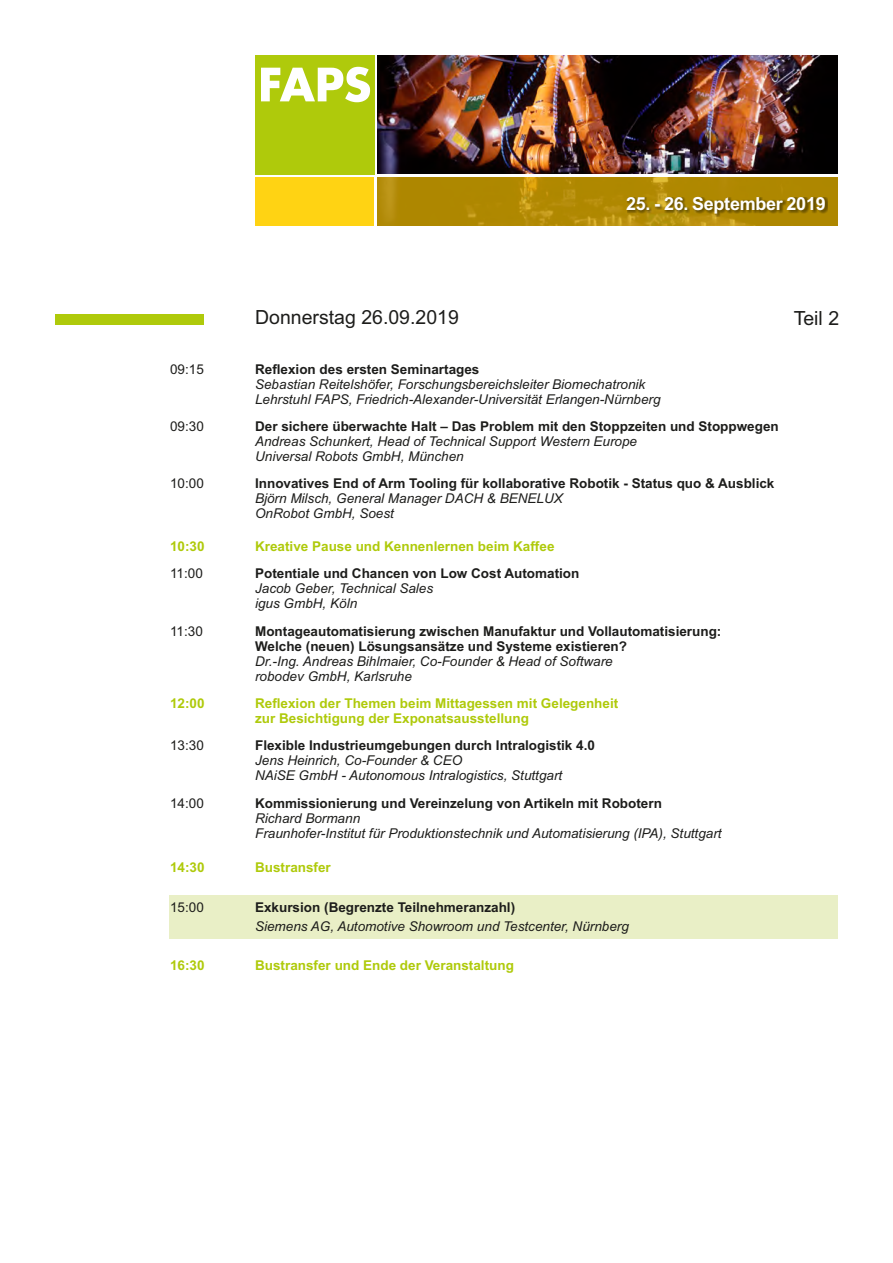
<style>
.page{position:relative;width:893px;height:1263px;background:#fff}
.page>*{position:absolute;margin:0;border:0;box-sizing:border-box;transform-origin:0 0}
.t1{font:19.5px "Arial";color:#1d1d1b}
.t2{font:700 18px "Arial";letter-spacing:-.015em;color:#fff}
.t3{font:italic 13.5px/15.1px "Arial";color:#1d1d1b}
.t4{font:700 13.5px/15.1px "Arial";color:#1d1d1b}
.t5{font:700 13.5px/15.1px "Arial";color:#afca0b}
.t6{font:13.5px "Arial";color:#1d1d1b}
</style>
<div class="page">
<div style="left:170px;top:895px;width:668px;height:43px;background:#e9efc6"></div>
<img style="left:377px;top:55px;width:461px;height:119px">
<div style="left:55px;top:314px;width:149px;height:10px;background:#afca0b"></div>
<div style="left:374px;top:177px;width:464px;height:48px;background:#e0af00;opacity:.78"></div>
<div style="left:255px;top:177px;width:119px;height:48px;background:#ffd313"></div>
<hr style="left:374px;top:55px;width:3px;height:170px;background:#fff">
<div style="left:627px;top:197px;width:201px;height:20px;background:#1d1d1b;opacity:.49"></div>
<div style="left:255px;top:55px;width:119px;height:119px;background:#afca0b"></div>
<svg style="left:261px;top:67px;width:109px;height:35px"></svg>
<h1 class="t1" style="left:255px;top:310px;width:205px">Donnerstag 26.09.2019</h1>
<h2 class="t2" style="left:626px;top:197px;width:201px">25. - 26. September 2019</h2>
<h1 class="t1" style="left:794px;top:311px;width:47px">Teil 2</h1>
<p class="t6" style="left:170px;top:364px;width:35px">09:15</p>
<p class="t4" style="left:255px;top:363px;width:226px">Reflexion des ersten Seminartages</p>
<p class="t3" style="left:255px;top:378px;width:407px">Sebastian Reitelshöfer, Forschungsbereichsleiter Biomechatronik<br>Lehrstuhl FAPS, Friedrich-Alexander-Universität Erlangen-Nürnberg</p>
<p class="t6" style="left:170px;top:421px;width:35px">09:30</p>
<p class="t4" style="left:255px;top:420px;width:525px">Der sichere überwachte Halt – Das Problem mit den Stoppzeiten und Stoppwegen</p>
<p class="t3" style="left:255px;top:435px;width:383px">Andreas Schunkert, Head of Technical Support Western Europe<br>Universal Robots GmbH, München</p>
<p class="t6" style="left:170px;top:478px;width:35px">10:00</p>
<p class="t4" style="left:255px;top:477px;width:521px">Innovatives End of Arm Tooling für kollaborative Robotik - Status quo &amp; Ausblick</p>
<p class="t3" style="left:255px;top:492px;width:309px">Björn Milsch, General Manager DACH &amp; BENELUX<br>OnRobot GmbH, Soest</p>
<p class="t5" style="left:170px;top:540px;width:36px">10:30</p>
<p class="t5" style="left:255px;top:540px;width:301px">Kreative Pause und Kennenlernen beim Kaffee</p>
<p class="t6" style="left:170px;top:568px;width:34px">11:00</p>
<p class="t4" style="left:255px;top:567px;width:326px">Potentiale und Chancen von Low Cost Automation</p>
<p class="t3" style="left:255px;top:582px;width:180px">Jacob Geber, Technical Sales igus GmbH, Köln</p>
<p class="t6" style="left:170px;top:626px;width:34px">11:30</p>
<p class="t4" style="left:255px;top:624px;width:468px">Montageautomatisierung zwischen Manufaktur und Vollautomatisierung:<br>Welche (neuen) Lösungsansätze und Systeme existieren?</p>
<p class="t3" style="left:255px;top:655px;width:359px">Dr.-Ing. Andreas Bihlmaier, Co-Founder &amp; Head of Software robodev GmbH, Karlsruhe</p>
<p class="t5" style="left:170px;top:697px;width:36px">12:00</p>
<p class="t5" style="left:255px;top:697px;width:365px">Reflexion der Themen beim Mittagessen mit Gelegenheit zur Besichtigung der Exponatsausstellung</p>
<p class="t6" style="left:170px;top:740px;width:35px">13:30</p>
<p class="t4" style="left:255px;top:739px;width:341px">Flexible Industrieumgebungen durch Intralogistik 4.0</p>
<p class="t3" style="left:255px;top:754px;width:309px">Jens Heinrich, Co-Founder &amp; CEO<br>NAiSE GmbH - Autonomous Intralogistics, Stuttgart</p>
<p class="t6" style="left:170px;top:798px;width:35px">14:00</p>
<p class="t4" style="left:255px;top:796px;width:408px">Kommissionierung und Vereinzelung von Artikeln mit Robotern</p>
<p class="t3" style="left:255px;top:811px;width:468px">Richard Bormann<br>Fraunhofer-Institut für Produktionstechnik und Automatisierung (IPA), Stuttgart</p>
<p class="t5" style="left:170px;top:861px;width:36px">14:30</p>
<p class="t5" style="left:255px;top:861px;width:77px">Bustransfer</p>
<p class="t6" style="left:170px;top:902px;width:35px">15:00</p>
<p class="t4" style="left:255px;top:900px;width:262px">Exkursion (Begrenzte Teilnehmeranzahl)</p>
<p class="t3" style="left:255px;top:920px;width:375px">Siemens AG, Automotive Showroom und Testcenter, Nürnberg</p>
<p class="t5" style="left:170px;top:959px;width:36px">16:30</p>
<p class="t5" style="left:255px;top:959px;width:260px">Bustransfer und Ende der Veranstaltung</p>
</div>
